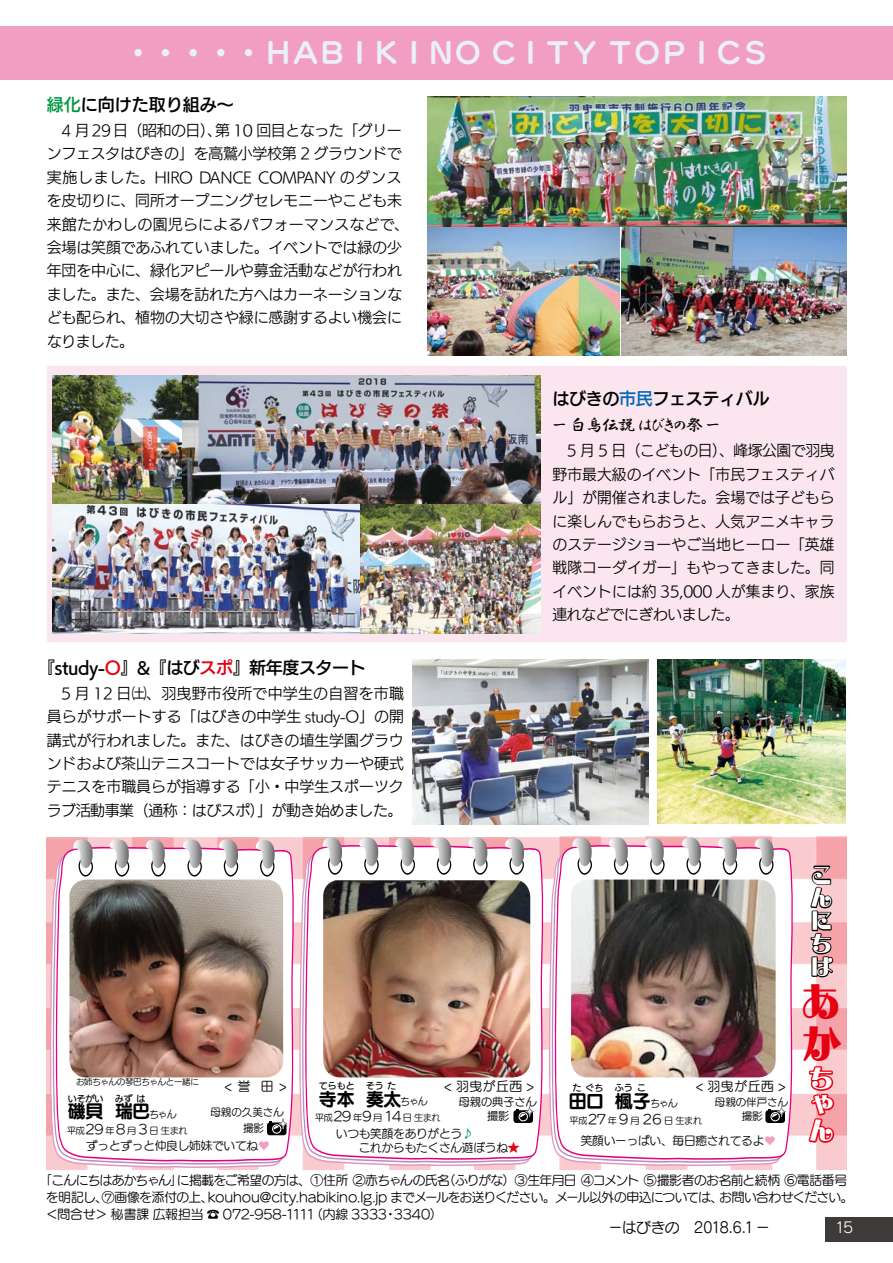
<style>
.page{position:relative;width:893px;height:1263px;background:#fff}
.page>*{position:absolute;margin:0;border:0;box-sizing:border-box;transform-origin:0 0}
.t1{font:41.7px/41.7px "Matisse Eleganto Pro UB";color:#e60012}
.t2{font:27.6px "UD Marugo Large Pro B";letter-spacing:-.02em;color:#eaeff9}
.t3{font:26.1px/26.1px "Matisse Eleganto Pro UB";color:#fff;text-align:justify}
.t4{font:22.95px/23px "Matisse Eleganto Pro UB";color:#fff;text-align:justify}
.t5{font:17.85px "UD Marugo Large Pro B";letter-spacing:-.015em;color:#000}
.t6{font:16.95px "UD Kakugo Large Pro DB";letter-spacing:-.02em;color:#000}
.t7{font:16.95px "HGP Gyoshotai";letter-spacing:-.065em;color:#000}
.t8{font:16.95px "UD Kakugo Large Pro DB";color:#000}
.t9{font:14.85px/23.4px "UD Kakugo Large Pro R";letter-spacing:-.005em;color:#000;text-align:justify}
.t10{font:14.85px "Seurat Pro M";letter-spacing:-.045em;color:#000}
.t11{font:14.85px "Rodin Pro M";color:#fff}
.t12{font:12.75px/17px "UD Marugo Large Pro M";letter-spacing:-.03em;color:#000}
.t13{font:11.7px "UD Marugo Large Pro M";letter-spacing:-.02em;color:#000}
.t14{font:11.1px/13.8px "UD Marugo Large Pro M";color:#000;text-align:center}
.t15{font:10.5px "UD Marugo Large Pro M";color:#000}
.t16{font:10.05px "UD Marugo Large Pro M";letter-spacing:-.08em;color:#000;scale:.95 1}
.t17{font:9.15px "UD Marugo Large Pro M";letter-spacing:-.04em;color:#000}
.t18{font:8.85px "UD Marugo Large Pro B";color:#000}
.t19{font:8.85px "UD Marugo Large Pro B";color:#000;scale:.96 1}
.t20{font:8.55px "UD Marugo Large Pro M";letter-spacing:-.04em;color:#000}
.s1{color:#094}
.s2{color:#e60012}
.s3{color:#0068b7}
.s4{font-size:12.75px}
.s5{color:#f19ec2}
</style>
<div class="page">
<div style="left:825px;top:1217px;width:68px;height:24px;background:#3e3a39"></div>
<div style="left:47px;top:366px;width:799px;height:275px;background:#fbe6ef"></div>
<img style="left:47px;top:837px;width:799px;height:333px">
<svg style="left:52px;top:850px;width:240px;height:315px"></svg>
<svg style="left:55px;top:847px;width:240px;height:315px"></svg>
<svg style="left:73px;top:839px;width:20px;height:38px"></svg>
<svg style="left:108px;top:839px;width:22px;height:38px"></svg>
<svg style="left:144px;top:839px;width:22px;height:38px"></svg>
<svg style="left:181px;top:839px;width:21px;height:38px"></svg>
<svg style="left:217px;top:839px;width:21px;height:38px"></svg>
<svg style="left:254px;top:840px;width:21px;height:37px"></svg>
<svg style="left:299px;top:851px;width:239px;height:315px"></svg>
<svg style="left:302px;top:848px;width:239px;height:315px"></svg>
<svg style="left:305px;top:845px;width:239px;height:315px"></svg>
<svg style="left:322px;top:837px;width:21px;height:38px"></svg>
<svg style="left:358px;top:837px;width:21px;height:38px"></svg>
<svg style="left:394px;top:837px;width:21px;height:38px"></svg>
<svg style="left:431px;top:837px;width:21px;height:38px"></svg>
<svg style="left:467px;top:837px;width:21px;height:38px"></svg>
<svg style="left:504px;top:838px;width:21px;height:37px"></svg>
<svg style="left:551px;top:848px;width:240px;height:315px"></svg>
<svg style="left:554px;top:845px;width:240px;height:315px"></svg>
<svg style="left:572px;top:837px;width:20px;height:38px"></svg>
<svg style="left:607px;top:837px;width:22px;height:38px"></svg>
<svg style="left:643px;top:837px;width:22px;height:38px"></svg>
<svg style="left:680px;top:837px;width:21px;height:38px"></svg>
<svg style="left:716px;top:837px;width:21px;height:38px"></svg>
<svg style="left:753px;top:838px;width:21px;height:37px"></svg>
<svg style="left:807px;top:864px;width:37px;height:114px;background:#b28c8f"></svg>
<svg style="left:803px;top:1065px;width:33px;height:97px"></svg>
<img style="left:69px;top:879px;width:214px;height:198px">
<img style="left:323px;top:880px;width:207px;height:197px">
<img style="left:571px;top:879px;width:205px;height:198px">
<svg style="left:765px;top:1110px;width:20px;height:13px"></svg>
<svg style="left:768px;top:1109px;width:9px;height:8px"></svg>
<div style="left:770px;top:1112px;width:10px;height:9px;border:1px solid #fff;border-radius:50%"></div>
<svg style="left:778px;top:1106px;width:7px;height:10px"></svg>
<div style="left:777px;top:1106px;width:9px;height:11px;border:1px solid #8f939f;border-radius:50%"></div>
<svg style="left:513px;top:1110px;width:20px;height:13px"></svg>
<svg style="left:516px;top:1109px;width:9px;height:8px"></svg>
<div style="left:519px;top:1112px;width:9px;height:9px;border:1px solid #fff;border-radius:50%"></div>
<svg style="left:526px;top:1106px;width:7px;height:10px"></svg>
<div style="left:526px;top:1106px;width:8px;height:11px;border:1px solid #8f939f;border-radius:50%"></div>
<div style="left:267px;top:1122px;width:19px;height:13px;background:#000;border-radius:3px"></div>
<svg style="left:269px;top:1121px;width:10px;height:9px"></svg>
<div style="left:272px;top:1124px;width:9px;height:10px;border:1px solid #fff;border-radius:50%"></div>
<svg style="left:279px;top:1119px;width:8px;height:10px"></svg>
<div style="left:279px;top:1118px;width:8px;height:11px;border:1px solid #8f939f;border-radius:50%"></div>
<div style="left:0;top:26px;width:893px;height:54px;background:#f19ec2"></div>
<img style="left:622px;top:227px;width:224px;height:129px">
<img style="left:427px;top:97px;width:419px;height:129px">
<img style="left:427px;top:227px;width:193px;height:129px">
<img style="left:52px;top:376px;width:489px;height:257px">
<img style="left:658px;top:659px;width:188px;height:165px">
<img style="left:412px;top:659px;width:236px;height:165px">
<h2 class="t2" style="left:124px;top:29px;width:647px">・・・・・ＨＡＢＩＫＩＮＯ ＣＩＴＹ ＴＯＰＩＣＳ</h2>
<p class="t8" style="left:47px;top:91px;width:189px"><span class="s1">緑化</span>に向けた取り組み～</p>
<p class="t9" style="left:47px;top:118px;width:364px;text-align:left;text-indent:15px">4 月29日（昭和の日）、第 10 回目となった「グリーンフェスタはびきの」を高鷲小学校第 2 グラウンドで実施しました。HIRO DANCE COMPANY のダンスを皮切りに、同所オープニングセレモニーやこども未来館たかわしの園児らによるパフォーマンスなどで、会場は笑顔であふれていました。イベントでは緑の少年団を中心に、緑化アピールや募金活動などが行われました。また、会場を訪れた方へはカーネーションなども配られ、植物の大切さや緑に感謝するよい機会になりました。</p>
<p class="t6" style="left:38px;top:654px;width:329px">『study-<span class="s2">O</span>』&amp;『はび<span class="s2">スポ</span>』新年度スタート</p>
<p class="t9" style="left:47px;top:681px;width:359px">　5 月 12 日㈯、羽曳野市役所で中学生の自習を市職員らがサポートする「はびきの中学生 study-O」の開講式が行われました。また、はびきの埴生学園グラウンドおよび茶山テニスコートでは女子サッカーや硬式テニスを市職員らが指導する「小・中学生スポーツクラブ活動事業（通称：はびスポ）」が動き始めました。</p>
<p class="t6" style="left:552px;top:385px;width:219px">はびきの<span class="s3">市民</span>フェスティバル</p>
<p class="t7" style="left:552px;top:417px;width:169px">ー 白鳥伝説 はびきの祭 ー</p>
<p class="t9" style="left:552px;top:439px;width:284px">　5 月 5 日（こどもの日）、峰塚公園で羽曳野市最大級のイベント「市民フェスティバル」が開催されました。会場では子どもらに楽しんでもらおうと、人気アニメキャラのステージショーやご当地ヒーロー「英雄戦隊コーダイガー」もやってきました。同イベントには約 35,000 人が集まり、家族連れなどでにぎわいました。</p>
<p class="t20" style="left:76px;top:1074px;width:124px">お姉ちゃんの琴巴ちゃんと一緒に</p>
<p class="t12" style="left:224px;top:1076px;width:65px">&lt; 誉 田 &gt;</p>
<p class="t12" style="left:444px;top:1076px;width:92px">&lt; 羽曳が丘西 &gt;</p>
<p class="t12" style="left:695px;top:1076px;width:92px">&lt; 羽曳が丘西 &gt;</p>
<p class="t14" style="left:459px;top:1094px;width:80px">母親の典子さん撮影</p>
<p class="t15" style="left:243px;top:1119px;width:22px">撮影</p>
<p class="t18" style="left:319px;top:1078px;width:37px">てらもと</p>
<p class="t19" style="left:366px;top:1078px;width:19px">そう</p>
<p class="t18" style="left:387px;top:1078px;width:10px">た</p>
<p class="t18" style="left:573px;top:1080px;width:32px">たぐち</p>
<p class="t18" style="left:615px;top:1080px;width:19px">ふう</p>
<p class="t18" style="left:637px;top:1080px;width:10px">こ</p>
<p class="t5" style="left:319px;top:1083px;width:84px">寺本 奏太</p>
<p class="t15" style="left:715px;top:1092px;width:75px">母親の伴戸さん</p>
<p class="t5" style="left:615px;top:1086px;width:37px">楓子</p>
<p class="t5" style="left:569px;top:1086px;width:37px">田口</p>
<p class="t18" style="left:68px;top:1091px;width:37px">いそがい</p>
<p class="t19" style="left:115px;top:1091px;width:19px">みず</p>
<p class="t18" style="left:136px;top:1091px;width:10px">は</p>
<p class="t16" style="left:400px;top:1092px;width:30px">ちゃん</p>
<p class="t16" style="left:651px;top:1094px;width:30px">ちゃん</p>
<p class="t5" style="left:68px;top:1096px;width:84px">磯貝 瑞巴</p>
<p class="t15" style="left:210px;top:1102px;width:75px">母親の久美さん</p>
<p class="t15" style="left:742px;top:1107px;width:22px">撮影</p>
<p class="t16" style="left:149px;top:1105px;width:30px">ちゃん</p>
<p class="t17" style="left:315px;top:1109px;width:127px">平成<span class="s4">29</span> 年<span class="s4">9</span>月 <span class="s4">14</span>日 生まれ</p>
<p class="t17" style="left:570px;top:1112px;width:134px">平成<span class="s4">27</span> 年 <span class="s4">9</span> 月 <span class="s4">26</span> 日 生まれ</p>
<p class="t17" style="left:67px;top:1122px;width:122px">平成<span class="s4">29</span>年<span class="s4">8</span>月<span class="s4">3</span>日 生まれ</p>
<p class="t13" style="left:336px;top:1123px;width:139px">いつも笑顔をありがとう<span class="s1">♪</span></p>
<p class="t13" style="left:581px;top:1130px;width:197px">笑顔いーっぱい、毎日癒されてるよ<span class="s5">♥</span></p>
<p class="t13" style="left:86px;top:1135px;width:185px">ずっとずっと仲良し姉妹でいてね<span class="s5">♥</span></p>
<p class="t13" style="left:336px;top:1137px;width:185px">　　これからもたくさん遊ぼうね<span class="s2">★</span></p>
<h3 class="t4" style="left:810px;top:863px;width:24px">こんにちは</h3>
<h1 class="t1" style="left:800px;top:979px;width:43px">あか</h1>
<h3 class="t3" style="left:808px;top:1064px;width:26px">ちゃん</h3>
<p class="t12" style="left:46px;top:1170px;width:809px;text-indent:-6px">「こんにちはあかちゃん」に掲載をご希望の方は、①住所 ②赤ちゃんの氏名（ふりがな）③生年月日 ④コメント ⑤撮影者のお名前と続柄 ⑥電話番号を明記し、⑦画像を添付の上、kouhou@city.habikino.lg.jp までメールをお送りください。メール以外の申込については、お問い合わせください。＜問合せ＞ 秘書課 広報担当 ☎ 072-958-1111（内線 3333・3340）　</p>
<p class="t10" style="left:608px;top:1218px;width:164px">−はびきの　2018.6.1−</p>
<p class="t11" style="left:835px;top:1218px;width:20px">15</p>
</div>
